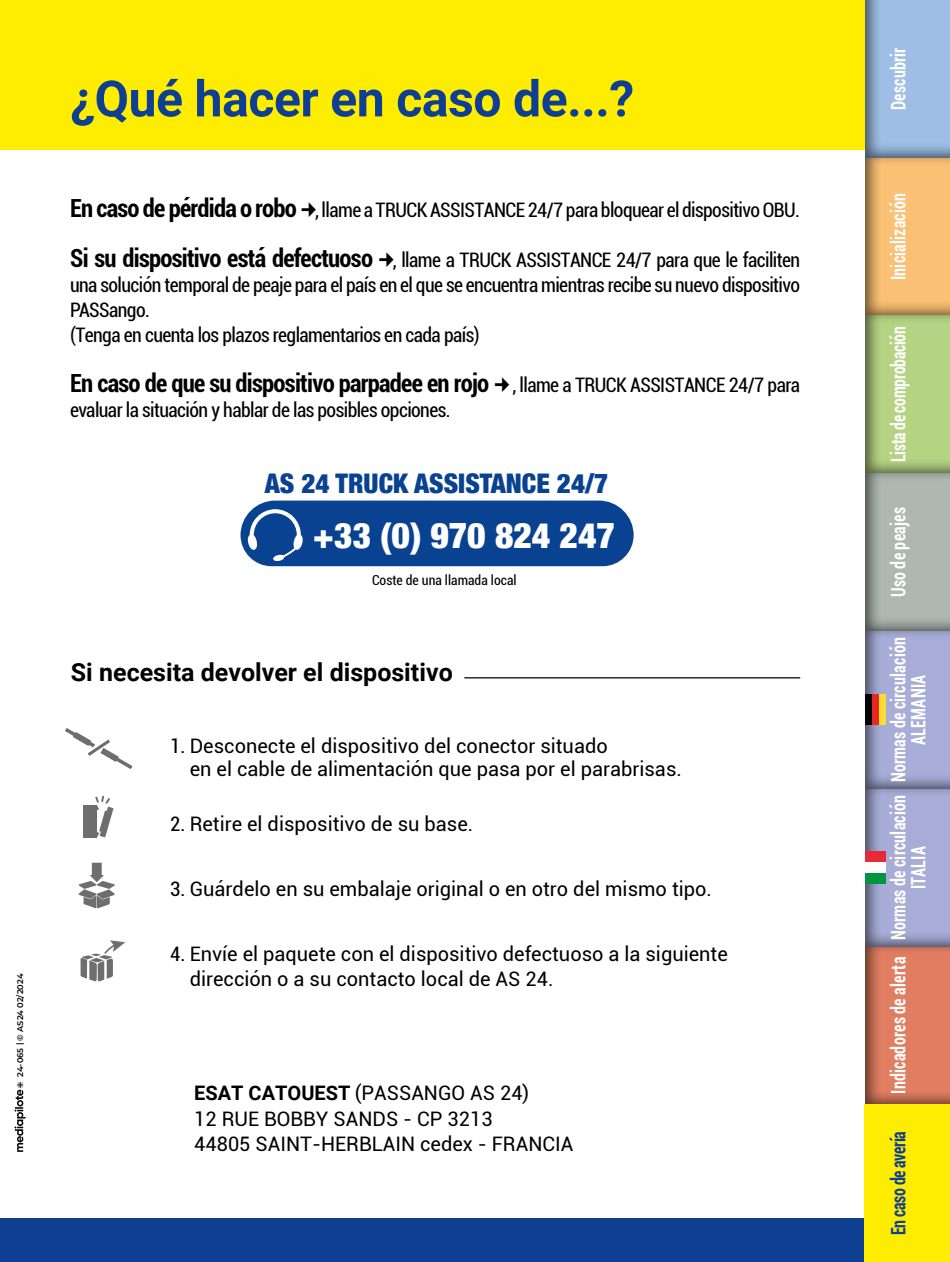
<style>
.page{position:relative;width:950px;height:1262px;background:#fff}
.page>*{position:absolute;margin:0;border:0;box-sizing:border-box;transform-origin:0 0}
.t1{font:700 50px "Roboto";letter-spacing:-.01em;color:#0f3f93}
.t2{font:900 condensed 35.5px "Helvetica Neue";color:#fff}
.t3{font:900 condensed 27px "Helvetica Neue";color:#094291}
.txt_fr{font:700 condensed 25px "Roboto";letter-spacing:-.03em;color:#000}
.txt_fr-2{font:700 25px "Roboto";color:#000}
.txt_fr-3{font:20px/22.5px "Roboto";color:#000}
.txt_fr-4{font:condensed 20px "Roboto";letter-spacing:-.03em;color:#000}
.Txt_GB{font:condensed 20px/25px "Roboto";letter-spacing:-.03em;color:#000;text-align:justify}
.t4{font:700 condensed 20px "Roboto";letter-spacing:.015em;color:#fff;scale:.8 1}
.t5{font:700 condensed 20px "Roboto";letter-spacing:-.01em;color:#fff;scale:.78 1}
.t6{font:700 condensed 20px "Roboto";letter-spacing:-.02em;color:#0f3f93;scale:.8 1}
.t7{font:condensed 13.75px "Roboto";color:#000}
.t8{font:600 8.25px "Montserrat";letter-spacing:-.005em;color:#000}
.s1{font-weight:700;font-size:25px}
.s2{font-weight:400;font-size:20px}
.s3{font-stretch:condensed}
.s4{font-weight:700}
</style>
<div class="page">
<div style="left:0;top:0;width:950px;height:149px;background:#ffed00"></div>
<div style="left:0;top:1218px;width:950px;height:43px;background:#0f3f93"></div>
<svg style="left:65px;top:728px;width:68px;height:41px"></svg>
<div style="left:84px;top:804px;width:13px;height:33px;background:#6e6e6e"></div>
<svg style="left:92px;top:795px;width:22px;height:43px"></svg>
<svg style="left:78px;top:862px;width:37px;height:46px"></svg>
<svg style="left:80px;top:940px;width:45px;height:42px"></svg>
<hr style="left:464px;top:677px;width:336px;height:1px;background:#000">
<svg style="left:15px;top:1081px;width:11px;height:70px"></svg>
<svg style="left:240px;top:500px;width:393px;height:66px;background:#194e98"></svg>
<div style="left:842px;top:0;width:108px;height:158px;background:#000;opacity:.6"></div>
<div style="left:842px;top:138px;width:108px;height:178px;background:#000;opacity:.6"></div>
<div style="left:842px;top:296px;width:108px;height:178px;background:#000;opacity:.6"></div>
<div style="left:842px;top:927px;width:108px;height:177px;background:#000;opacity:.6"></div>
<div style="left:842px;top:612px;width:108px;height:177px;background:#000;opacity:.6"></div>
<div style="left:842px;top:769px;width:108px;height:178px;background:#000;opacity:.6"></div>
<div style="left:842px;top:454px;width:108px;height:177px;background:#000;opacity:.6"></div>
<div style="left:865px;top:1104px;width:85px;height:157px;background:#ffed00"></div>
<div style="left:865px;top:873px;width:20px;height:10px;background:#00953e"></div>
<div style="left:865px;top:862px;width:20px;height:11px;background:#fff"></div>
<div style="left:865px;top:851px;width:20px;height:11px;background:#e62a37"></div>
<div style="left:865px;top:694px;width:7px;height:31px;background:#000"></div>
<div style="left:872px;top:694px;width:7px;height:31px;background:#e62822"></div>
<div style="left:879px;top:694px;width:6px;height:31px;background:#fedc34"></div>
<p class="t8" style="left:15px;top:1076px;width:104px;rotate:-90deg">24-065 | © AS24 02/2024</p>
<p class="t1" style="left:70px;top:64px;width:565px">¿Qué hacer en caso de...?</p>
<p class="txt_fr-4" style="left:70px;top:196px;width:731px"><span class="s1">En caso de pérdida o robo</span> , llame a TRUCK ASSISTANCE 24/7 para bloquear el dispositivo OBU.</p>
<p class="Txt_GB" style="left:70px;top:247px;width:731px"><span class="s1">Si su dispositivo está defectuoso</span> , llame a TRUCK ASSISTANCE 24/7 para que le faciliten una solución temporal de peaje para el país en el que se encuentra mientras recibe su nuevo dispositivo PASSango.</p>
<p class="txt_fr-4" style="left:70px;top:321px;width:411px">(Tenga en cuenta los plazos reglamentarios en cada país)</p>
<p class="txt_fr" style="left:70px;top:366px;width:731px">En caso de que su dispositivo parpadee en rojo <span class="s2">, llame a TRUCK ASSISTANCE 24/7 para</span></p>
<p class="txt_fr-4" style="left:70px;top:396px;width:382px">evaluar la situación y hablar de las posibles opciones.</p>
<p class="t3" style="left:265px;top:460px;width:345px">AS 24 TRUCK ASSISTANCE 24/7</p>
<p class="t2" style="left:313px;top:506px;width:303px">+33 (0) 970 824 247</p>
<p class="t7" style="left:372px;top:570px;width:146px">Coste de una llamada local</p>
<p class="txt_fr-2" style="left:71px;top:654px;width:383px">Si necesita devolver el dispositivo</p>
<p class="txt_fr-3" style="left:190px;top:734px;width:493px;text-indent:-20px"><span class="s3">1.</span> Desconecte el dispositivo del conector situado<br>en el cable de alimentación que pasa por el parabrisas.</p>
<p class="txt_fr-3" style="left:170px;top:811px;width:304px"><span class="s3">2.</span> Retire el dispositivo de su base.</p>
<p class="txt_fr-3" style="left:170px;top:876px;width:543px"><span class="s3">3.</span> Guárdelo en su embalaje original o en otro del mismo tipo.</p>
<p class="txt_fr-3" style="left:190px;top:940px;width:539px;line-height:25px;text-indent:-20px"><span class="s3">4.</span> Envíe el paquete con el dispositivo defectuoso a la siguiente dirección o a su contacto local de AS 24.</p>
<p class="txt_fr-3" style="left:194px;top:1081px;width:336px"><span class="s4">ESAT CATOUEST</span> (PASSANGO AS 24)</p>
<p class="txt_fr-3" style="left:194px;top:1106px;width:300px">12 RUE BOBBY SANDS - CP 3213</p>
<p class="txt_fr-3" style="left:194px;top:1131px;width:381px">44805 SAINT-HERBLAIN cedex - FRANCIA</p>
<p class="t4" style="left:884px;top:110px;width:80px;rotate:-90deg">Descubrir</p>
<p class="t4" style="left:884px;top:280px;width:110px;rotate:-90deg">Inicialización</p>
<p class="t5" style="left:884px;top:462px;width:176px;rotate:-90deg">Lista de comprobación</p>
<p class="t4" style="left:884px;top:597px;width:114px;rotate:-90deg">Uso de peajes</p>
<p class="t4" style="left:884px;top:782px;width:183px;rotate:-90deg">Normas de circulación</p>
<p class="t4" style="left:904px;top:745px;width:90px;rotate:-90deg">ALEMANIA</p>
<p class="t4" style="left:884px;top:940px;width:183px;rotate:-90deg">Normas de circulación</p>
<p class="t4" style="left:904px;top:889px;width:55px;rotate:-90deg">ITALIA</p>
<p class="t4" style="left:884px;top:1093px;width:172px;rotate:-90deg">Indicadores de alerta</p>
<p class="t6" style="left:884px;top:1235px;width:132px;rotate:-90deg">En caso de avería</p>
</div>
